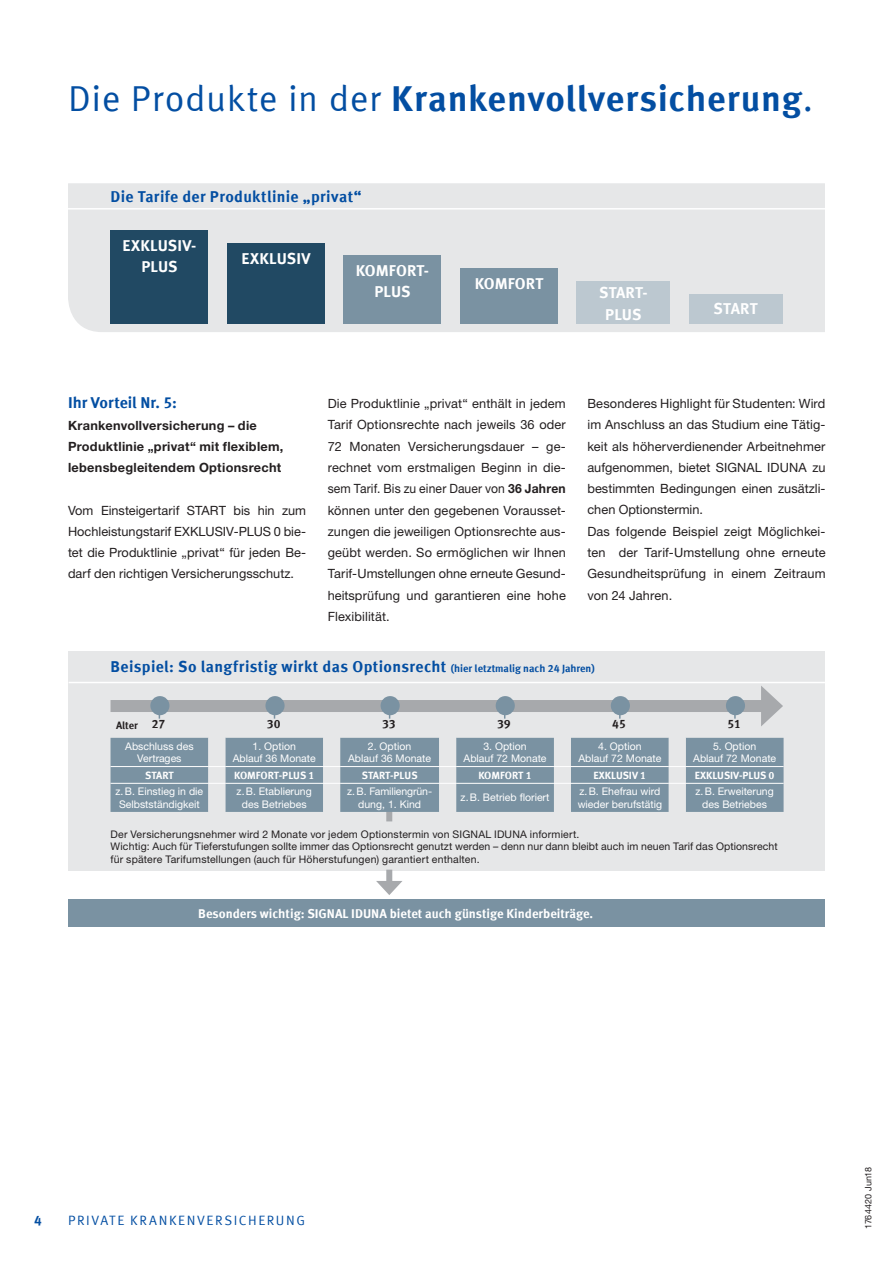
<style>
.page{position:relative;width:893px;height:1263px;background:#fff}
.page>*{position:absolute;margin:0;border:0;box-sizing:border-box;transform-origin:0 0}
.t1{font:700 36px "Meta Offc Pro";letter-spacing:.02em;color:#034ea2}
.t2{font:700 15.75px "Meta Offc Pro";letter-spacing:.02em;color:#034ea2}
.t3{font:700 15.75px/21.3px "Meta Offc Pro";letter-spacing:.005em;color:#fff;text-align:center}
.t4{font:700 15.75px "Meta Offc Pro";color:#034ea2}
.t5{font:13.5px "Meta Offc Pro Norm";letter-spacing:.115em;color:#034ea2}
.t6{font:700 13.5px "Meta Offc Pro";color:#034ea2}
.t7{font:12.75px/21.3px "Helvetica Neue LTW1 G";letter-spacing:.01em;color:#231f20;text-align:justify}
.t8{font:700 12.75px/21.3px "Helvetica Neue LTW1 G";letter-spacing:.02em;color:#231f20}
.t9{font:700 12.75px "Meta Offc Pro";color:#fff}
.t10{font:700 12px "Meta Offc Pro";color:#231f20}
.t11{font:10.5px/12.6px "Helvetica Neue LTW1 G";color:#fff;text-align:center}
.t12{font:10.5px/12.6px "Helvetica Neue LTW1 G";letter-spacing:.015em;color:#231f20}
.t13{font:700 10.5px "Meta Offc Pro";color:#fff}
.t14{font:700 10.5px "Meta Offc Pro";letter-spacing:-.005em;color:#231f20}
.t15{font:9px "Helvetica Neue LTW1 G";letter-spacing:.01em;color:#231f20}
.s1{font-family:"Meta Offc Pro Norm";font-weight:400}
.s2{font-weight:700}
.s3{font-size:10.5px}
.s4{font-size:12px}
</style>
<div class="page">
<div style="left:68px;top:183px;width:757px;height:149px;background:#e6e7e8"></div>
<div style="left:689px;top:294px;width:93px;height:30px;background:#bcc8d0"></div>
<div style="left:111px;top:230px;width:97px;height:94px;background:#214963"></div>
<div style="left:227px;top:243px;width:98px;height:81px;background:#214963"></div>
<div style="left:344px;top:256px;width:97px;height:68px;background:#7a92a2"></div>
<div style="left:460px;top:268px;width:98px;height:56px;background:#7a92a2"></div>
<div style="left:577px;top:282px;width:93px;height:42px;background:#bcc8d0"></div>
<hr style="left:68px;top:208px;width:757px;height:2px;background:#fff">
<div style="left:68px;top:651px;width:756px;height:219px;background:#e6e7e8"></div>
<div style="left:111px;top:700px;width:659px;height:12px;background:#a7a9ac"></div>
<svg style="left:761px;top:686px;width:22px;height:40px"></svg>
<div style="left:150px;top:696px;width:19px;height:19px;background:#7a92a2;border-radius:50%"></div>
<div style="left:68px;top:899px;width:756px;height:28px;background:#7a92a2"></div>
<div style="left:386px;top:870px;width:6px;height:16px;background:#a7a9ac"></div>
<svg style="left:376px;top:881px;width:26px;height:14px"></svg>
<div style="left:386px;top:809px;width:6px;height:12px;background:#a7a9ac"></div>
<hr style="left:69px;top:682px;width:756px;height:1px;background:#fff">
<div style="left:265px;top:696px;width:20px;height:19px;background:#7a92a2;border-radius:50%"></div>
<div style="left:381px;top:696px;width:19px;height:19px;background:#7a92a2;border-radius:50%"></div>
<div style="left:496px;top:696px;width:19px;height:19px;background:#7a92a2;border-radius:50%"></div>
<div style="left:611px;top:696px;width:19px;height:19px;background:#7a92a2;border-radius:50%"></div>
<div style="left:726px;top:696px;width:19px;height:19px;background:#7a92a2;border-radius:50%"></div>
<div style="left:111px;top:738px;width:673px;height:74px;background:#7a92a2"></div>
<hr style="left:111px;top:766px;width:97px;height:1px;background:#fff">
<hr style="left:686px;top:766px;width:98px;height:1px;background:#fff">
<hr style="left:111px;top:783px;width:97px;height:1px;background:#fff">
<svg style="left:208px;top:738px;width:478px;height:74px"></svg>
<hr style="left:686px;top:783px;width:98px;height:1px;background:#fff">
<h1 class="t1" style="left:68px;top:70px;width:747px"><span class="s1">Die Produkte in der</span> Krankenvollversicherung<span class="s1">.</span></h1>
<p class="t2" style="left:111px;top:184px;width:253px">Die Tarife der Produktlinie „privat“</p>
<p class="t3" style="left:122px;top:233px;width:76px">EXKLUSIV-<br>PLUS</p>
<p class="t3" style="left:241px;top:247px;width:70px">EXKLUSIV</p>
<p class="t3" style="left:356px;top:259px;width:75px">KOMFORT-<br>PLUS</p>
<p class="t3" style="left:475px;top:272px;width:70px">KOMFORT</p>
<p class="t3" style="left:599px;top:281px;width:50px">START-<br>PLUS</p>
<p class="t3" style="left:714px;top:297px;width:46px">START</p>
<p class="t4" style="left:68px;top:390px;width:111px">Ihr Vorteil Nr. 5:</p>
<p class="t8" style="left:68px;top:414px;width:217px">Krankenvollversicherung – die<br>Produktlinie „privat“ mit flexiblem, lebensbegleitendem Optionsrecht</p>
<p class="t7" style="left:68px;top:499px;width:240px">Vom Einsteigertarif START bis hin zum Hochleistungstarif EXKLUSIV-PLUS 0 bie&shy;tet die Produktlinie „privat“ für jeden Be&shy;darf den richtigen Versicherungsschutz.</p>
<p class="t7" style="left:328px;top:393px;width:240px">Die Produktlinie „privat“ enthält in jedem Tarif Optionsrechte nach jeweils 36 oder 72 Monaten Versicherungsdauer – ge&shy;rechnet vom erstmaligen Beginn in die&shy;sem Tarif. Bis zu einer Dauer von <span class="s2">36 Jahren </span>können unter den gegebenen Vorausset&shy;zungen die jeweiligen Optionsrechte aus&shy;geübt werden. So ermöglichen wir Ihnen Tarif-Umstellungen ohne erneute Gesund&shy;heitsprüfung und garantieren eine hohe Flexibilität.</p>
<p class="t7" style="left:587px;top:393px;width:240px;text-align:left">Besonderes Highlight für Studenten: Wird im Anschluss an das Studium eine Tätig&shy;keit als höherverdienender Arbeitnehmer aufgenommen, bietet SIGNAL IDUNA zu bestimmten Bedingungen einen zusätzli&shy;chen Optionstermin.<br>Das folgende Beispiel zeigt Möglichkei&shy;ten der Tarif-Umstellung ohne erneute Gesundheitsprüfung in einem Zeitraum von 24 Jahren.</p>
<p class="t2" style="left:111px;top:654px;width:486px">Beispiel: So langfristig wirkt das Optionsrecht <span class="s3">(hier letztmalig nach 24 Jahren)</span></p>
<p class="t14" style="left:116px;top:717px;width:51px">Alter <span class="s4">27</span></p>
<p class="t10" style="left:267px;top:714px;width:15px">30</p>
<p class="t10" style="left:382px;top:714px;width:15px">33</p>
<p class="t10" style="left:497px;top:714px;width:15px">39</p>
<p class="t10" style="left:612px;top:714px;width:15px">45</p>
<p class="t10" style="left:727px;top:714px;width:15px">51</p>
<p class="t11" style="left:125px;top:739px;width:70px">Abschluss des<br>Vertrages</p>
<p class="t11" style="left:233px;top:739px;width:84px">1. Option<br>Ablauf 36 Monate</p>
<p class="t11" style="left:348px;top:739px;width:84px">2. Option<br>Ablauf 36 Monate</p>
<p class="t11" style="left:464px;top:739px;width:84px">3. Option<br>Ablauf 72 Monate</p>
<p class="t11" style="left:578px;top:739px;width:84px">4. Option<br>Ablauf 72 Monate</p>
<p class="t11" style="left:693px;top:739px;width:84px">5. Option<br>Ablauf 72 Monate</p>
<p class="t13" style="left:145px;top:767px;width:30px">START</p>
<p class="t13" style="left:234px;top:767px;width:82px">KOMFORT-PLUS 1</p>
<p class="t13" style="left:362px;top:767px;width:57px">START-PLUS</p>
<p class="t13" style="left:478px;top:767px;width:55px">KOMFORT 1</p>
<p class="t13" style="left:593px;top:767px;width:54px">EXKLUSIV 1</p>
<p class="t13" style="left:695px;top:767px;width:81px">EXKLUSIV-PLUS 0</p>
<p class="t11" style="left:116px;top:785px;width:89px">z.B. Einstieg in die<br>Selbstständigkeit</p>
<p class="t11" style="left:237px;top:785px;width:77px">z.B. Etablierung des Betriebes</p>
<p class="t11" style="left:347px;top:785px;width:86px">z.B. Familiengrün&shy;dung, 1. Kind</p>
<p class="t11" style="left:461px;top:791px;width:90px">z.B. Betrieb floriert</p>
<p class="t11" style="left:578px;top:785px;width:86px;text-align:left">z.B. Ehefrau wird wieder berufstätig</p>
<p class="t11" style="left:696px;top:785px;width:80px">z.B. Erweiterung des Betriebes</p>
<p class="t12" style="left:111px;top:828px;width:669px">Der Versicherungsnehmer wird 2 Monate vor jedem Optionstermin von SIGNAL IDUNA informiert.<br>Wichtig: Auch für Tieferstufungen sollte immer das Optionsrecht genutzt werden – denn nur dann bleibt auch im neuen Tarif das Optionsrecht für spätere Tarifumstellungen (auch für Höherstufungen) garantiert enthalten.</p>
<p class="t9" style="left:198px;top:903px;width:396px">Besonders wichtig: SIGNAL IDUNA bietet auch günstige Kinderbeiträge.</p>
<p class="t6" style="left:34px;top:1209px;width:9px">4</p>
<p class="t5" style="left:68px;top:1210px;width:238px">PRIVATE KRANKENVERSICHERUNG</p>
<p class="t15" style="left:863px;top:1229px;width:64px;rotate:-90deg">1764420 Jun18</p>
</div>
